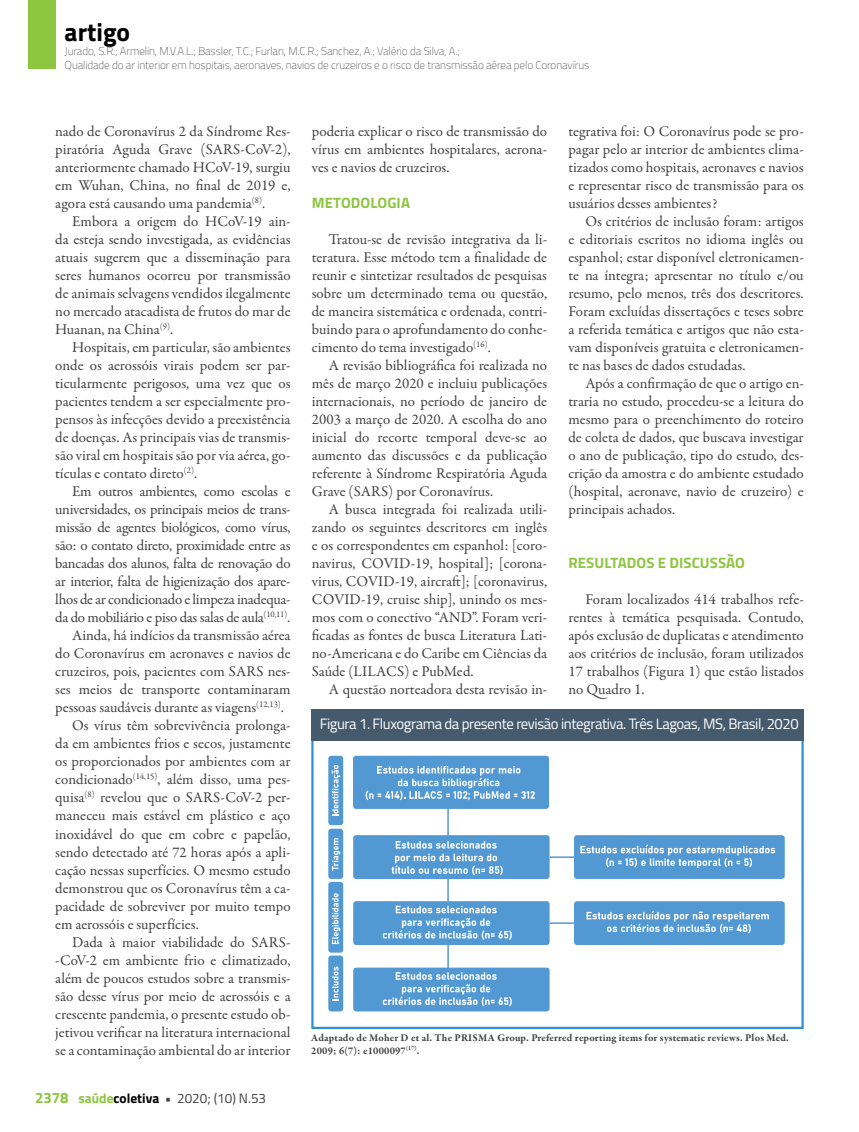
<style>
.page{position:relative;width:859px;height:1132px;background:#fff}
.page>*{position:absolute;margin:0;border:0;box-sizing:border-box;transform-origin:0 0}
.t1{font:700 25.5px "Titillium";color:#000}
.t2{font:15px/18px "Garamond Premr Pro";letter-spacing:-.005em;color:#414042;text-align:justify}
.t3{font:15px "Titillium";letter-spacing:-.03em;color:#fff}
.t4{font:15px "Garamond Premr Pro";letter-spacing:-.025em;color:#414042}
.t5{font:700 15px "Titillium";letter-spacing:.005em;color:#8dc63f}
.t6{font:13.5px "Titillium";color:#414042}
.t7{font:100 11.25px/13.5px "Titillium";letter-spacing:-.01em;color:#414042}
.t8{font:700 10.5px/12.6px "Garamond Premr Pro";letter-spacing:.02em;color:#414042}
.s1{font-weight:700;font-size:15px;color:#8dc63f}
.s2{font-weight:700;color:#8dc63f}
.s3{font-weight:700;color:#000}
.s4{font-weight:700}
</style>
<div class="page">
<div style="left:28px;top:0;width:27px;height:69px;background:#8dc63f"></div>
<div style="left:311px;top:722px;width:493px;height:306px;border:2px solid #2b93d1"></div>
<div style="left:311px;top:708px;width:493px;height:32px;background:#455a6c"></div>
<div style="left:328px;top:755px;width:15px;height:69px;background:#5299d3;border-radius:3px"></div>
<svg style="left:332px;top:765px;width:8px;height:50px"></svg>
<div style="left:328px;top:828px;width:15px;height:50px;background:#5299d3;border-radius:3px"></div>
<svg style="left:332px;top:838px;width:8px;height:32px"></svg>
<div style="left:328px;top:881px;width:15px;height:71px;background:#5299d3;border-radius:3px"></div>
<svg style="left:332px;top:893px;width:8px;height:50px"></svg>
<div style="left:328px;top:955px;width:15px;height:56px;background:#5299d3;border-radius:3px"></div>
<svg style="left:332px;top:966px;width:6px;height:32px"></svg>
<div style="left:353px;top:755px;width:196px;height:53px;background:#5299d3;border-radius:3px"></div>
<svg style="left:366px;top:766px;width:169px;height:34px"></svg>
<div style="left:353px;top:834px;width:197px;height:44px;background:#5299d3;border-radius:3px"></div>
<svg style="left:392px;top:841px;width:111px;height:34px"></svg>
<hr style="left:447px;top:807px;width:2px;height:27px;background:#5599d3">
<div style="left:574px;top:834px;width:211px;height:44px;background:#5299d3;border-radius:3px"></div>
<svg style="left:580px;top:844px;width:195px;height:23px"></svg>
<hr style="left:447px;top:876px;width:2px;height:25px;background:#5599d3">
<div style="left:353px;top:900px;width:197px;height:44px;background:#5299d3;border-radius:3px"></div>
<svg style="left:383px;top:905px;width:129px;height:34px"></svg>
<div style="left:353px;top:967px;width:197px;height:44px;background:#5299d3;border-radius:3px"></div>
<svg style="left:383px;top:972px;width:129px;height:34px"></svg>
<hr style="left:447px;top:943px;width:2px;height:25px;background:#5599d3">
<svg style="left:550px;top:856px;width:24px;height:1px"></svg>
<div style="left:574px;top:900px;width:211px;height:44px;background:#5299d3;border-radius:3px"></div>
<svg style="left:586px;top:911px;width:183px;height:22px"></svg>
<svg style="left:550px;top:922px;width:24px;height:1px"></svg>
<h1 class="t1" style="left:65px;top:12px;width:67px">artigo</h1>
<p class="t7" style="left:65px;top:44px;width:526px">Jurado, S.R.; Armelin, M.V.A.L.; Bassler, T.C.; Furlan, M.C.R.; Sanchez, A.; Valério da Silva, A.;<br>Qualidade do ar interior em hospitais, aeronaves, navios de cruzeiros e o risco de transmissão aérea pelo Coronavírus</p>
<p class="t2" style="left:55px;top:122px;width:237px">nado de Coronavírus 2 da Síndrome Res&shy;piratória Aguda Grave (SARS-CoV-2), anteriormente chamado HCoV-19, surgiu em Wuhan, China, no final de 2019 e, agora está causando uma pandemia<sup>(8)</sup>.</p>
<p class="t2" style="left:55px;top:212px;width:237px;text-indent:17px">Embora a origem do HCoV-19 ain&shy;da esteja sendo investigada, as evidências atuais sugerem que a disseminação para seres humanos ocorreu por transmissão de animais selvagens vendidos ilegalmente no mercado atacadista de frutos do mar de Huanan, na China<sup>(9)</sup>.</p>
<p class="t2" style="left:55px;top:338px;width:237px;text-indent:17px">Hospitais, em particular, são ambientes onde os aerossóis virais podem ser par&shy;ticularmente perigosos, uma vez que os pacientes tendem a ser especialmente pro&shy;pensos às infecções devido a preexistência de doenças. As principais vias de transmis&shy;são viral em hospitais são por via aérea, go&shy;tículas e contato direto<sup>(2)</sup>.</p>
<p class="t2" style="left:72px;top:482px;width:220px">Em outros ambientes, como escolas e</p>
<p class="t2" style="left:55px;top:500px;width:237px">universidades, os principais meios de trans-</p>
<p class="t2" style="left:55px;top:518px;width:237px">missão de agentes biológicos, como vírus,</p>
<p class="t4" style="left:55px;top:536px;width:237px">são: o contato direto, proximidade entre as</p>
<p class="t2" style="left:55px;top:554px;width:237px">bancadas dos alunos, falta de renovação do</p>
<p class="t2" style="left:55px;top:572px;width:237px">ar interior, falta de higienização dos apare-</p>
<p class="t2" style="left:55px;top:590px;width:237px">lhos de ar condicionado e limpeza inadequa-</p>
<p class="t2" style="left:55px;top:608px;width:236px">da do mobiliário e piso das salas de aula<sup>(10,11)</sup>.</p>
<p class="t2" style="left:72px;top:626px;width:220px">Ainda, há indícios da transmissão aérea</p>
<p class="t2" style="left:55px;top:644px;width:237px">do Coronavírus em aeronaves e navios de</p>
<p class="t2" style="left:55px;top:662px;width:237px">cruzeiros, pois, pacientes com SARS nes-</p>
<p class="t2" style="left:55px;top:680px;width:237px">ses meios de transporte contaminaram</p>
<p class="t2" style="left:55px;top:698px;width:230px">pessoas saudáveis durante as viagens<sup>(12,13)</sup>.</p>
<p class="t2" style="left:72px;top:716px;width:220px">Os vírus têm sobrevivência prolonga-</p>
<p class="t2" style="left:55px;top:734px;width:237px">da em ambientes frios e secos, justamente</p>
<p class="t2" style="left:55px;top:752px;width:237px">os proporcionados por ambientes com ar</p>
<p class="t2" style="left:55px;top:770px;width:237px">condicionado<sup>(14,15)</sup>, além disso, uma pes-</p>
<p class="t2" style="left:55px;top:788px;width:237px">quisa<sup>(8)</sup> revelou que o SARS-CoV-2 per-</p>
<p class="t2" style="left:55px;top:806px;width:237px">maneceu mais estável em plástico e aço</p>
<p class="t2" style="left:55px;top:824px;width:237px">inoxidável do que em cobre e papelão,</p>
<p class="t2" style="left:55px;top:842px;width:237px">sendo detectado até 72 horas após a apli-</p>
<p class="t2" style="left:55px;top:860px;width:237px">cação nessas superfícies. O mesmo estudo</p>
<p class="t2" style="left:55px;top:878px;width:237px">demonstrou que os Coronavírus têm a ca-</p>
<p class="t2" style="left:55px;top:896px;width:237px">pacidade de sobreviver por muito tempo</p>
<p class="t2" style="left:55px;top:914px;width:145px">em aerossóis e superfícies.</p>
<p class="t2" style="left:72px;top:932px;width:220px">Dada à maior viabilidade do SARS-</p>
<p class="t2" style="left:55px;top:950px;width:237px">-CoV-2 em ambiente frio e climatizado,</p>
<p class="t2" style="left:55px;top:968px;width:237px">além de poucos estudos sobre a transmis-</p>
<p class="t2" style="left:55px;top:986px;width:237px">são desse vírus por meio de aerossóis e a</p>
<p class="t2" style="left:55px;top:1004px;width:237px">crescente pandemia, o presente estudo ob-</p>
<p class="t2" style="left:55px;top:1022px;width:237px">jetivou verificar na literatura internacional</p>
<p class="t2" style="left:55px;top:1040px;width:237px">se a contaminação ambiental do ar interior</p>
<p class="t6" style="left:35px;top:1087px;width:233px"><span class="s1">2378</span> <span class="s2">saúde</span><span class="s3">coletiva</span> <span class="s4">•</span> 2020; (10) N.53</p>
<p class="t2" style="left:312px;top:122px;width:237px">poderia explicar o risco de transmissão do vírus em ambientes hospitalares, aerona&shy;ves e navios de cruzeiros.</p>
<p class="t5" style="left:312px;top:191px;width:100px">METODOLOGIA</p>
<p class="t2" style="left:312px;top:230px;width:237px;text-indent:17px">Tratou-se de revisão integrativa da li&shy;teratura. Esse método tem a finalidade de reunir e sintetizar resultados de pesquisas sobre um determinado tema ou questão, de maneira sistemática e ordenada, contri&shy;buindo para o aprofundamento do conhe&shy;cimento do tema investigado<sup>(16)</sup>.</p>
<p class="t2" style="left:312px;top:356px;width:237px;text-indent:17px">A revisão bibliográfica foi realizada no mês de março 2020 e incluiu publicações internacionais, no período de janeiro de 2003 a março de 2020. A escolha do ano inicial do recorte temporal deve-se ao aumento das discussões e da publicação referente à Síndrome Respiratória Aguda Grave (SARS) por Coronavírus.</p>
<p class="t2" style="left:312px;top:500px;width:237px;text-indent:17px">A busca integrada foi realizada utili&shy;zando os seguintes descritores em inglês e os correspondentes em espanhol: [coro&shy;navirus, COVID-19, hospital]; [corona&shy;virus, COVID-19, aircraft]; [coronavirus, COVID-19, cruise ship], unindo os mes&shy;mos com o conectivo “AND”. Foram veri&shy;ficadas as fontes de busca Literatura Lati&shy;no-Americana e do Caribe em Ciências da Saúde (LILACS) e PubMed.</p>
<p class="t2" style="left:329px;top:680px;width:220px">A questão norteadora desta revisão in-</p>
<p class="t2" style="left:568px;top:122px;width:237px">tegrativa foi: O Coronavírus pode se pro&shy;pagar pelo ar interior de ambientes clima&shy;tizados como hospitais, aeronaves e navios e representar risco de transmissão para os usuários desses ambientes?</p>
<p class="t2" style="left:568px;top:212px;width:237px;text-indent:17px">Os critérios de inclusão foram: artigos e editoriais escritos no idioma inglês ou espanhol; estar disponível eletronicamen&shy;te na íntegra; apresentar no título e/ou resumo, pelo menos, três dos descritores.<br>Foram excluídas dissertações e teses sobre a referida temática e artigos que não esta&shy;vam disponíveis gratuita e eletronicamen&shy;te nas bases de dados estudadas.</p>
<p class="t2" style="left:568px;top:374px;width:237px;text-indent:17px">Após a confirmação de que o artigo en&shy;traria no estudo, procedeu-se a leitura do mesmo para o preenchimento do roteiro de coleta de dados, que buscava investigar o ano de publicação, tipo do estudo, des&shy;crição da amostra e do ambiente estudado (hospital, aeronave, navio de cruzeiro) e principais achados.</p>
<p class="t5" style="left:568px;top:551px;width:178px">RESULTADOS E DISCUSSÃO</p>
<p class="t2" style="left:568px;top:590px;width:237px;text-indent:17px">Foram localizados 414 trabalhos refe&shy;rentes à temática pesquisada. Contudo, após exclusão de duplicatas e atendimento aos critérios de inclusão, foram utilizados 17 trabalhos (Figura 1) que estão listados no Quadro 1.</p>
<p class="t3" style="left:320px;top:712px;width:480px">Figura 1. Fluxograma da presente revisão integrativa. Três Lagoas, MS, Brasil, 2020</p>
<p class="t8" style="left:311px;top:1031px;width:479px">Adaptado de Moher D et al. The PRISMA Group. Preferred reporting items for systematic reviews. Plos Med.<br>2009; 6(7): e1000097<sup>(17)</sup>.</p>
</div>
